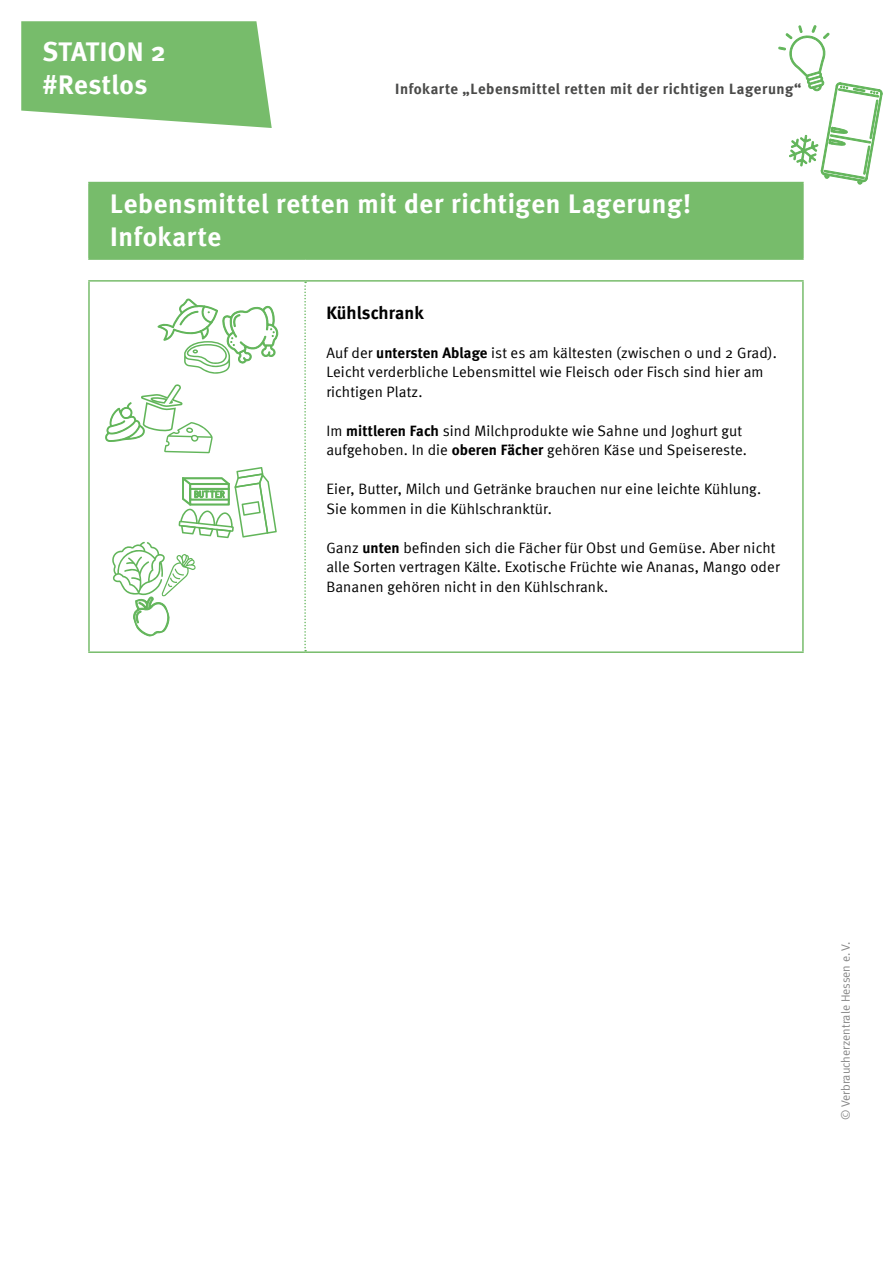
<style>
.page{position:relative;width:893px;height:1263px;background:#fff}
.page>*{position:absolute;margin:0;border:0;box-sizing:border-box;transform-origin:0 0}
.t1{font:700 27px/32.4px "Meta";letter-spacing:.02em;color:#fff}
.t2{font:700 18px "Meta";letter-spacing:.005em;color:#000}
.t3{font:15px/19.5px "Meta Normal";letter-spacing:.01em;color:#000}
.t4{font:700 15px "Meta";letter-spacing:.035em;color:#4a4a49}
.t5{font:12px "Meta Normal";color:#878787}
.s1{font-family:"Meta";font-weight:700}
</style>
<div class="page">
<div style="left:89px;top:183px;width:714px;height:76px;background:#77bc6b"></div>
<hr style="left:88px;top:182px;width:217px;height:1px;background:#77bc6b">
<hr style="left:88px;top:183px;width:2px;height:75px;background:#77bc6b">
<hr style="left:305px;top:182px;width:499px;height:1px;background:#77bc6b">
<hr style="left:802px;top:183px;width:2px;height:75px;background:#77bc6b">
<hr style="left:88px;top:258px;width:217px;height:2px;background:#77bc6b">
<hr style="left:305px;top:258px;width:499px;height:2px;background:#77bc6b">
<hr style="left:88px;top:280px;width:217px;height:2px;background:#77bc6b">
<hr style="left:88px;top:282px;width:2px;height:369px;background:#77bc6b">
<hr style="left:305px;top:280px;width:499px;height:2px;background:#77bc6b">
<hr style="left:802px;top:282px;width:2px;height:369px;background:#77bc6b">
<hr style="left:88px;top:651px;width:217px;height:2px;background:#77bc6b">
<hr style="left:305px;top:651px;width:499px;height:2px;background:#77bc6b">
<svg style="left:21px;top:21px;width:251px;height:107px"></svg>
<svg style="left:778px;top:25px;width:104px;height:159px"></svg>
<svg style="left:89px;top:259px;width:714px;height:392px"></svg>
<h1 class="t1" style="left:43px;top:35px;width:125px">STATION 2 #Restlos</h1>
<p class="t4" style="left:395px;top:79px;width:408px">Infokarte „Lebensmittel retten mit der richtigen Lagerung“</p>
<h1 class="t1" style="left:110px;top:187px;width:582px">Lebensmittel retten mit der richtigen Lagerung!<br>Infokarte</h1>
<p class="t2" style="left:326px;top:302px;width:99px">Kühlschrank</p>
<p class="t3" style="left:326px;top:343px;width:452px">Auf der <span class="s1">untersten Ablage</span> ist es am kältesten (zwischen 0 und 2 Grad).<br>Leicht verderbliche Lebensmittel wie Fleisch oder Fisch sind hier am richtigen Platz.</p>
<p class="t3" style="left:326px;top:421px;width:422px">Im <span class="s1">mittleren Fach</span> sind Milchprodukte wie Sahne und Joghurt gut aufgehoben. In die <span class="s1">oberen Fächer</span> gehören Käse und Speisereste.</p>
<p class="t3" style="left:326px;top:479px;width:436px">Eier, Butter, Milch und Getränke brauchen nur eine leichte Kühlung.<br>Sie kommen in die Kühlschranktür.</p>
<p class="t3" style="left:326px;top:538px;width:455px">Ganz <span class="s1">unten</span> befinden sich die Fächer für Obst und Gemüse. Aber nicht alle Sorten vertragen Kälte. Exotische Früchte wie Ananas, Mango oder<br>Bananen gehören nicht in den Kühlschrank.</p>
<p class="t5" style="left:839px;top:1120px;width:179px;rotate:-90deg">© Verbraucherzentrale Hessen e. V.</p>
</div>
